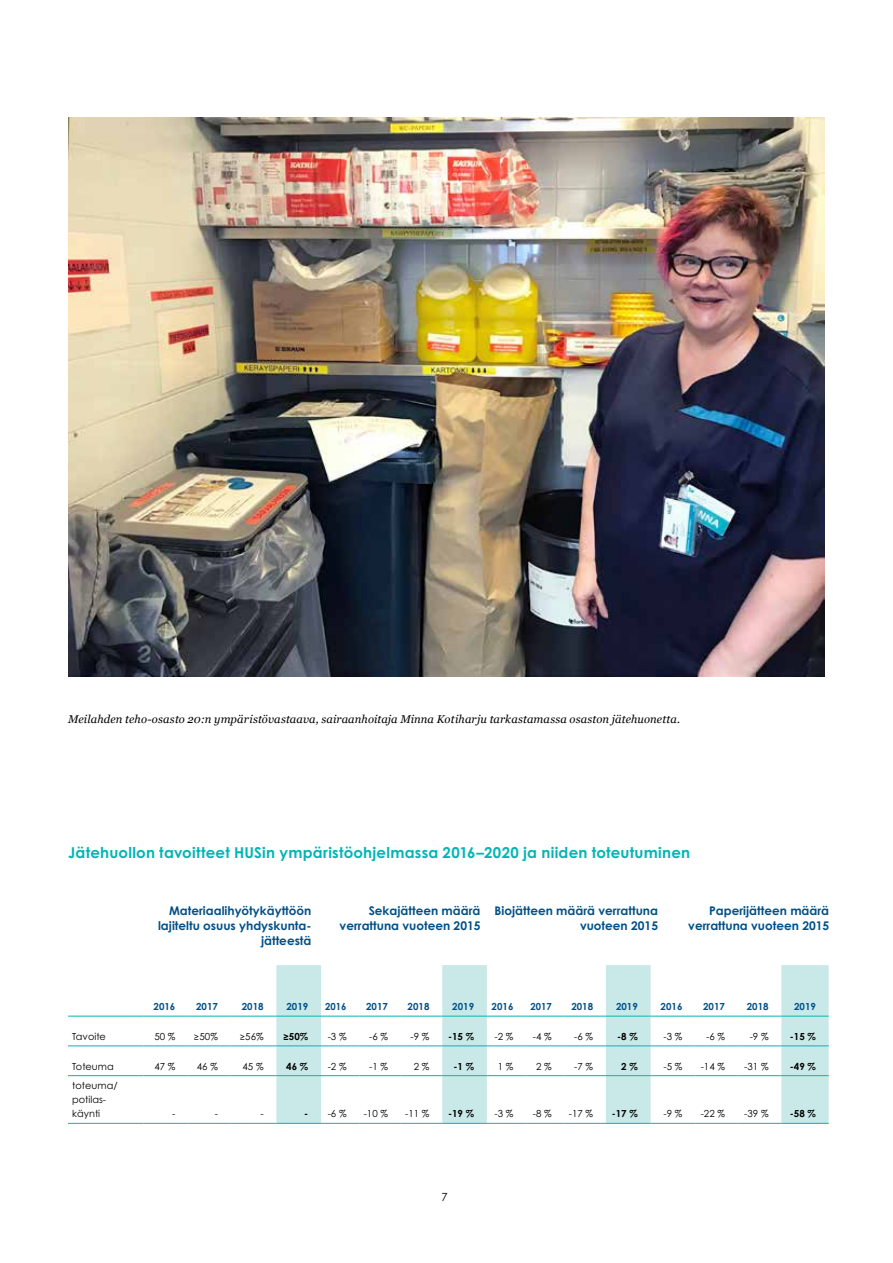
<style>
.page{position:relative;width:893px;height:1263px;background:#fff}
.page>*{position:absolute;margin:0;border:0;box-sizing:border-box;transform-origin:0 0}
.t1{font:700 15px "Century Gothic Pro";letter-spacing:.015em;color:#00b6b5}
.t2{font:700 12px/15px "Century Gothic Pro";color:#005087;text-align:right}
.t3{font:italic 11.25px "Georgia";letter-spacing:.01em;color:#000}
.t4{font:11.25px "Century Gothic Pro";color:#000}
.t5{font:9.75px/14.2px "Century Gothic Pro";color:#000}
.t6{font:700 9.75px "Century Gothic Pro";color:#005087}
.t7{font:700 9.75px "Century Gothic Pro";color:#000}
.s1{font-weight:700}
</style>
<div class="page">
<svg style="left:276px;top:965px;width:553px;height:158px"></svg>
<hr style="left:68px;top:1075px;width:76px;height:1px;background:#00b6b5">
<hr style="left:144px;top:1075px;width:44px;height:1px;background:#00b6b5">
<hr style="left:188px;top:1075px;width:43px;height:1px;background:#00b6b5">
<hr style="left:231px;top:1075px;width:45px;height:1px;background:#00b6b5">
<hr style="left:276px;top:1075px;width:45px;height:1px;background:#00b6b5">
<hr style="left:321px;top:1075px;width:38px;height:1px;background:#00b6b5">
<hr style="left:359px;top:1075px;width:42px;height:1px;background:#00b6b5">
<hr style="left:401px;top:1075px;width:41px;height:1px;background:#00b6b5">
<hr style="left:442px;top:1075px;width:45px;height:1px;background:#00b6b5">
<hr style="left:487px;top:1075px;width:39px;height:1px;background:#00b6b5">
<hr style="left:526px;top:1075px;width:38px;height:1px;background:#00b6b5">
<hr style="left:564px;top:1075px;width:42px;height:1px;background:#00b6b5">
<hr style="left:606px;top:1075px;width:45px;height:1px;background:#00b6b5">
<hr style="left:651px;top:1075px;width:44px;height:1px;background:#00b6b5">
<hr style="left:695px;top:1075px;width:43px;height:1px;background:#00b6b5">
<hr style="left:738px;top:1075px;width:43px;height:1px;background:#00b6b5">
<hr style="left:781px;top:1075px;width:48px;height:1px;background:#00b6b5">
<hr style="left:68px;top:1016px;width:76px;height:1px;background:#00b6b5">
<hr style="left:144px;top:1016px;width:44px;height:1px;background:#00b6b5">
<hr style="left:188px;top:1016px;width:43px;height:1px;background:#00b6b5">
<hr style="left:231px;top:1016px;width:45px;height:1px;background:#00b6b5">
<hr style="left:276px;top:1016px;width:45px;height:1px;background:#00b6b5">
<hr style="left:321px;top:1016px;width:38px;height:1px;background:#00b6b5">
<hr style="left:359px;top:1016px;width:42px;height:1px;background:#00b6b5">
<hr style="left:401px;top:1016px;width:41px;height:1px;background:#00b6b5">
<hr style="left:442px;top:1016px;width:45px;height:1px;background:#00b6b5">
<hr style="left:487px;top:1016px;width:39px;height:1px;background:#00b6b5">
<hr style="left:526px;top:1016px;width:38px;height:1px;background:#00b6b5">
<hr style="left:564px;top:1016px;width:42px;height:1px;background:#00b6b5">
<hr style="left:606px;top:1016px;width:45px;height:1px;background:#00b6b5">
<hr style="left:651px;top:1016px;width:44px;height:1px;background:#00b6b5">
<hr style="left:695px;top:1016px;width:43px;height:1px;background:#00b6b5">
<hr style="left:738px;top:1016px;width:43px;height:1px;background:#00b6b5">
<hr style="left:781px;top:1016px;width:48px;height:1px;background:#00b6b5">
<hr style="left:68px;top:1045px;width:76px;height:1px;background:#00b6b5">
<hr style="left:144px;top:1045px;width:44px;height:1px;background:#00b6b5">
<hr style="left:188px;top:1045px;width:43px;height:1px;background:#00b6b5">
<hr style="left:231px;top:1045px;width:45px;height:1px;background:#00b6b5">
<hr style="left:276px;top:1045px;width:45px;height:1px;background:#00b6b5">
<hr style="left:321px;top:1045px;width:38px;height:1px;background:#00b6b5">
<hr style="left:359px;top:1045px;width:42px;height:1px;background:#00b6b5">
<hr style="left:401px;top:1045px;width:41px;height:1px;background:#00b6b5">
<hr style="left:442px;top:1045px;width:45px;height:1px;background:#00b6b5">
<hr style="left:487px;top:1045px;width:39px;height:1px;background:#00b6b5">
<hr style="left:526px;top:1045px;width:38px;height:1px;background:#00b6b5">
<hr style="left:564px;top:1045px;width:42px;height:1px;background:#00b6b5">
<hr style="left:606px;top:1045px;width:45px;height:1px;background:#00b6b5">
<hr style="left:651px;top:1045px;width:44px;height:1px;background:#00b6b5">
<hr style="left:695px;top:1045px;width:43px;height:1px;background:#00b6b5">
<hr style="left:738px;top:1045px;width:43px;height:1px;background:#00b6b5">
<hr style="left:781px;top:1045px;width:48px;height:1px;background:#00b6b5">
<hr style="left:68px;top:1123px;width:76px;height:1px;background:#00b6b5">
<hr style="left:144px;top:1123px;width:44px;height:1px;background:#00b6b5">
<hr style="left:188px;top:1123px;width:43px;height:1px;background:#00b6b5">
<hr style="left:231px;top:1123px;width:45px;height:1px;background:#00b6b5">
<hr style="left:321px;top:1123px;width:38px;height:1px;background:#00b6b5">
<hr style="left:359px;top:1123px;width:42px;height:1px;background:#00b6b5">
<hr style="left:401px;top:1123px;width:41px;height:1px;background:#00b6b5">
<hr style="left:487px;top:1123px;width:39px;height:1px;background:#00b6b5">
<hr style="left:526px;top:1123px;width:38px;height:1px;background:#00b6b5">
<hr style="left:564px;top:1123px;width:42px;height:1px;background:#00b6b5">
<hr style="left:651px;top:1123px;width:44px;height:1px;background:#00b6b5">
<hr style="left:695px;top:1123px;width:43px;height:1px;background:#00b6b5">
<hr style="left:738px;top:1123px;width:43px;height:1px;background:#00b6b5">
<hr style="left:276px;top:1123px;width:45px;height:1px;background:#00b6b5">
<hr style="left:442px;top:1123px;width:45px;height:1px;background:#00b6b5">
<hr style="left:606px;top:1123px;width:45px;height:1px;background:#00b6b5">
<hr style="left:781px;top:1123px;width:48px;height:1px;background:#00b6b5">
<img style="left:68px;top:117px;width:757px;height:560px">
<p class="t3" style="left:68px;top:710px;width:613px">Meilahden teho-osasto 20:n ympäristövastaava, sairaanhoitaja Minna Kotiharju tarkastamassa osaston jätehuonetta.</p>
<p class="t1" style="left:68px;top:843px;width:624px">Jätehuollon tavoitteet HUSin ympäristöohjelmassa 2016–2020 ja niiden toteutuminen</p>
<p class="t2" style="left:158px;top:903px;width:155px">Materiaalihyötykäyttöön lajiteltu osuus yhdyskunta&shy;jätteestä</p>
<p class="t2" style="left:340px;top:903px;width:142px">Sekajätteen määrä verrattuna vuoteen 2015</p>
<p class="t2" style="left:495px;top:903px;width:165px">Biojätteen määrä verrattuna vuoteen 2015</p>
<p class="t2" style="left:688px;top:903px;width:142px">Paperijätteen määrä verrattuna vuoteen 2015</p>
<p class="t6" style="left:154px;top:1000px;width:23px">2016</p>
<p class="t6" style="left:196px;top:1000px;width:23px">2017</p>
<p class="t6" style="left:242px;top:1000px;width:23px">2018</p>
<p class="t6" style="left:286px;top:1000px;width:23px">2019</p>
<p class="t6" style="left:325px;top:1000px;width:23px">2016</p>
<p class="t6" style="left:366px;top:1000px;width:23px">2017</p>
<p class="t6" style="left:408px;top:1000px;width:23px">2018</p>
<p class="t6" style="left:452px;top:1000px;width:23px">2019</p>
<p class="t6" style="left:492px;top:1000px;width:23px">2016</p>
<p class="t6" style="left:530px;top:1000px;width:23px">2017</p>
<p class="t6" style="left:571px;top:1000px;width:23px">2018</p>
<p class="t6" style="left:616px;top:1000px;width:23px">2019</p>
<p class="t6" style="left:661px;top:1000px;width:23px">2016</p>
<p class="t6" style="left:703px;top:1000px;width:23px">2017</p>
<p class="t6" style="left:747px;top:1000px;width:23px">2018</p>
<p class="t6" style="left:794px;top:1000px;width:23px">2019</p>
<p class="t5" style="left:72px;top:1029px;width:35px">Tavoite</p>
<p class="t5" style="left:154px;top:1029px;width:23px">50 %</p>
<p class="t5" style="left:194px;top:1029px;width:26px">≥50%</p>
<p class="t5" style="left:239px;top:1029px;width:26px">≥56%</p>
<p class="t7" style="left:283px;top:1030px;width:27px">≥50%</p>
<p class="t5" style="left:328px;top:1029px;width:20px">-3 %</p>
<p class="t5" style="left:369px;top:1029px;width:20px">-6 %</p>
<p class="t5" style="left:411px;top:1029px;width:20px">-9 %</p>
<p class="t7" style="left:448px;top:1030px;width:28px">-15 %</p>
<p class="t5" style="left:495px;top:1029px;width:20px">-2 %</p>
<p class="t5" style="left:533px;top:1029px;width:20px">-4 %</p>
<p class="t5" style="left:574px;top:1029px;width:20px">-6 %</p>
<p class="t7" style="left:617px;top:1030px;width:22px">-8 %</p>
<p class="t5" style="left:664px;top:1029px;width:20px">-3 %</p>
<p class="t5" style="left:706px;top:1029px;width:20px">-6 %</p>
<p class="t5" style="left:750px;top:1029px;width:20px">-9 %</p>
<p class="t7" style="left:790px;top:1030px;width:28px">-15 %</p>
<p class="t5" style="left:72px;top:1059px;width:43px">Toteuma</p>
<p class="t5" style="left:154px;top:1059px;width:23px">47 %</p>
<p class="t5" style="left:197px;top:1059px;width:23px">46 %</p>
<p class="t5" style="left:243px;top:1059px;width:23px">45 %</p>
<p class="t7" style="left:286px;top:1060px;width:24px">46 %</p>
<p class="t5" style="left:328px;top:1059px;width:20px">-2 %</p>
<p class="t5" style="left:369px;top:1059px;width:20px">-1 %</p>
<p class="t5" style="left:414px;top:1059px;width:17px">2 %</p>
<p class="t7" style="left:453px;top:1060px;width:22px">-1 %</p>
<p class="t5" style="left:498px;top:1059px;width:17px">1 %</p>
<p class="t5" style="left:536px;top:1059px;width:17px">2 %</p>
<p class="t5" style="left:574px;top:1059px;width:20px">-7 %</p>
<p class="t7" style="left:621px;top:1060px;width:18px">2 %</p>
<p class="t5" style="left:664px;top:1059px;width:20px">-5 %</p>
<p class="t5" style="left:701px;top:1059px;width:26px">-14 %</p>
<p class="t5" style="left:744px;top:1059px;width:26px">-31 %</p>
<p class="t7" style="left:790px;top:1060px;width:28px">-49 %</p>
<p class="t5" style="left:72px;top:1078px;width:47px">toteuma/ potilas&shy;käynti</p>
<p class="t5" style="left:172px;top:1106px;width:5px">-</p>
<p class="t5" style="left:215px;top:1106px;width:5px">-</p>
<p class="t5" style="left:260px;top:1106px;width:5px">-</p>
<p class="t5" style="left:304px;top:1106px;width:44px"><span class="s1">-</span> -6 %</p>
<p class="t5" style="left:364px;top:1106px;width:26px">-10 %</p>
<p class="t5" style="left:405px;top:1106px;width:26px">-11 %</p>
<p class="t7" style="left:448px;top:1108px;width:28px">-19 %</p>
<p class="t5" style="left:495px;top:1106px;width:20px">-3 %</p>
<p class="t5" style="left:533px;top:1106px;width:20px">-8 %</p>
<p class="t5" style="left:569px;top:1106px;width:26px">-17 %</p>
<p class="t7" style="left:612px;top:1108px;width:28px">-17 %</p>
<p class="t5" style="left:664px;top:1106px;width:20px">-9 %</p>
<p class="t5" style="left:701px;top:1106px;width:26px">-22 %</p>
<p class="t5" style="left:744px;top:1106px;width:26px">-39 %</p>
<p class="t7" style="left:790px;top:1108px;width:28px">-58 %</p>
<p class="t4" style="left:441px;top:1190px;width:8px">7</p>
</div>
